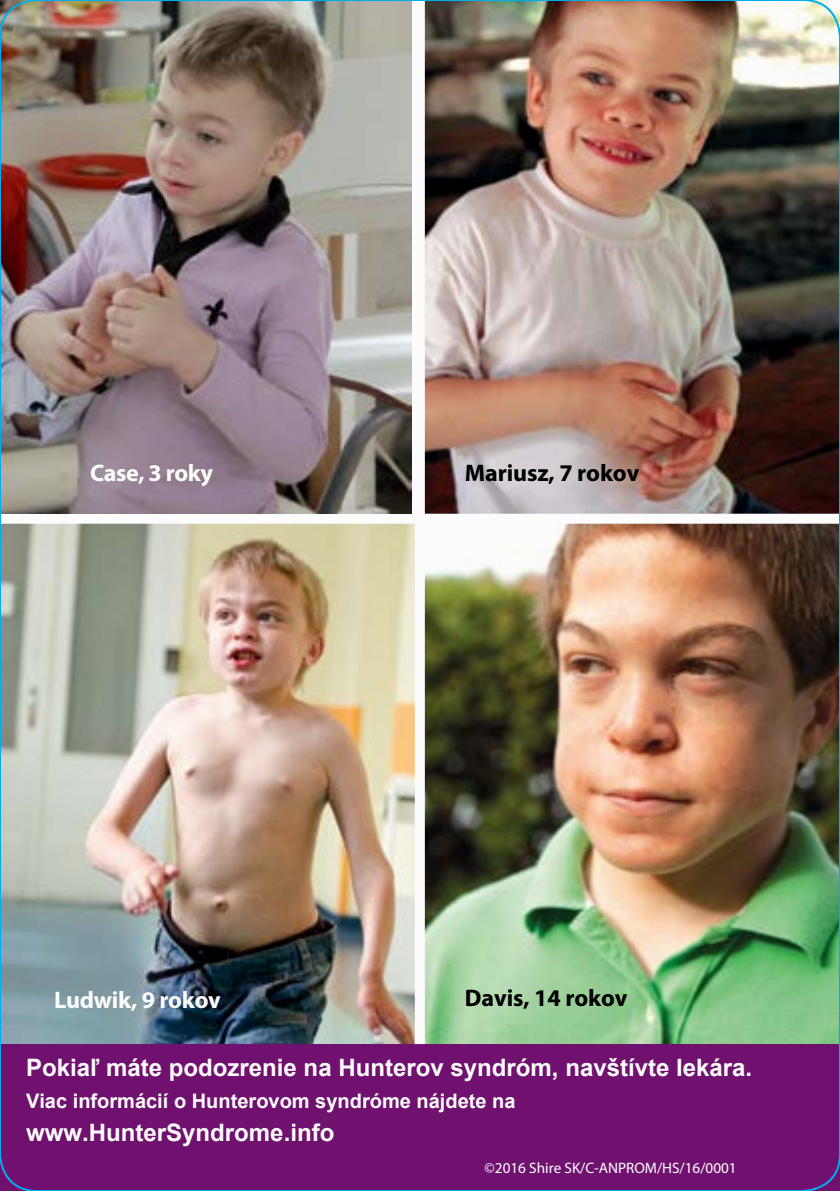
<style>
.page{position:relative;width:840px;height:1191px;background:#fff}
.page>*{position:absolute;margin:0;border:0;box-sizing:border-box;transform-origin:0 0}
.t1{font:700 24px "Arial";color:#fff}
.t2{font:700 24px "Myriad Pro";letter-spacing:-.005em;color:#000}
.t3{font:700 24px "Myriad Pro";letter-spacing:-.01em;color:#fff}
.t4{font:700 20px "Arial";color:#fff}
.t5{font:15.2px "Myriad Pro";color:#fff}
</style>
<div class="page">
<img style="left:0;top:0;width:839px;height:1191px">
<p class="t3" style="left:90px;top:458px;width:124px">Case, 3 roky</p>
<p class="t3" style="left:54px;top:984px;width:168px">Ludwik, 9 rokov</p>
<p class="t2" style="left:464px;top:458px;width:176px">Mariusz, 7 rokov</p>
<p class="t2" style="left:464px;top:982px;width:164px">Davis, 14 rokov</p>
<p class="t1" style="left:26px;top:1051px;width:727px">Pokiaľ máte podozrenie na Hunterov syndróm, navštívte lekára.</p>
<p class="t4" style="left:26px;top:1088px;width:491px">Viac informácií o Hunterovom syndróme nájdete na</p>
<p class="t1" style="left:26px;top:1116px;width:310px">www.HunterSyndrome.info</p>
<p class="t5" style="left:484px;top:1158px;width:253px">©2016 Shire SK/C-ANPROM/HS/16/0001</p>
</div>
